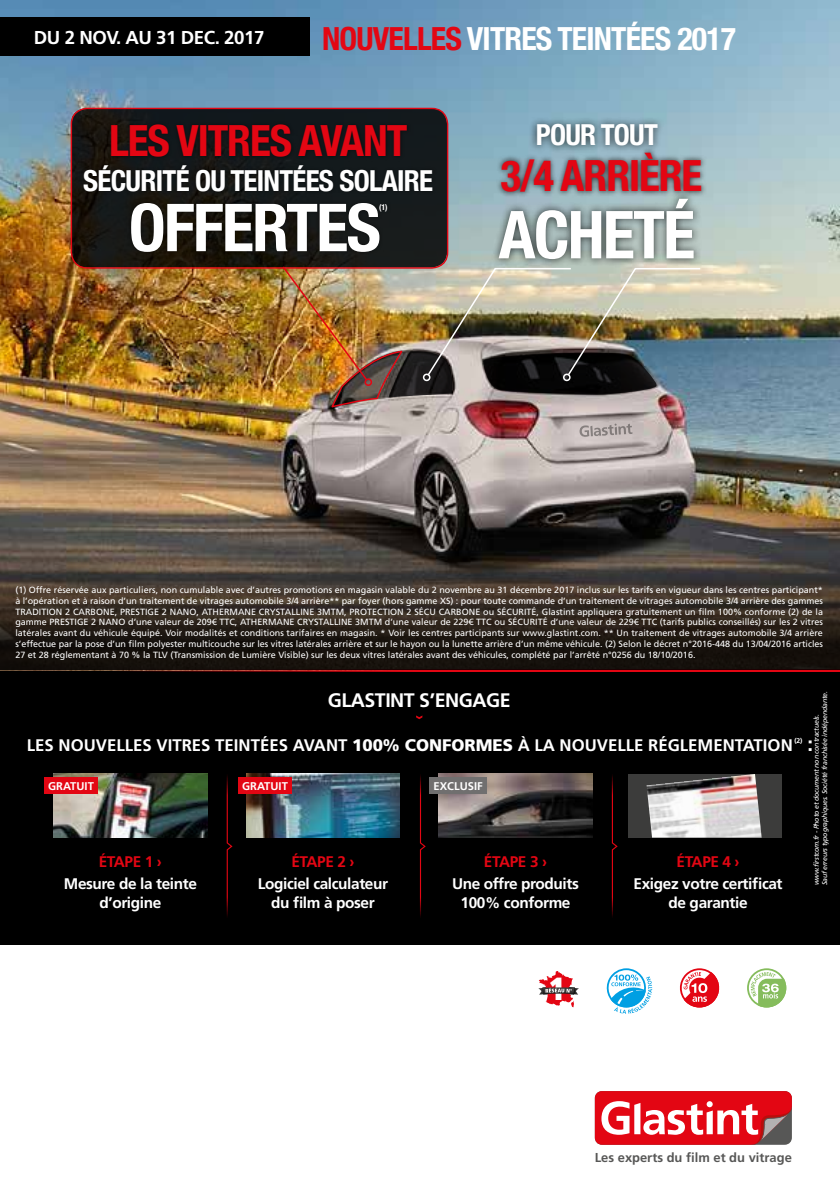
<style>
.page{position:relative;width:840px;height:1191px;background:#fff}
.page>*{position:absolute;margin:0;border:0;box-sizing:border-box;transform-origin:0 0}
.t1{font:700 condensed 66.2px "Helvetica Neue";letter-spacing:-.025em;color:#fff}
.t2{font:700 condensed 43px "Helvetica Neue";letter-spacing:-.025em;color:#e30613}
.t3{font:900 condensed 32px "Frutiger LT";color:#fff}
.t4{font:700 condensed 31.8px "Helvetica Neue";letter-spacing:-.025em;color:#fff}
.t5{font:700 condensed 28.8px "Helvetica Neue";letter-spacing:-.025em;color:#fff}
.t6{font:700 20.4px "Frutiger LT";color:#fff}
.t7{font:700 19.6px "Frutiger LT";letter-spacing:-.025em;color:#fff}
.t8{font:700 18.6px "Frutiger LT";letter-spacing:-.025em;color:#fff}
.t9{font:700 16.8px "Frutiger LT";color:#fff}
.t10{font:700 15.4px/18.4px "Frutiger LT";letter-spacing:-.025em;color:#fff;text-align:center}
.t11{font:700 15.4px "Frutiger LT";letter-spacing:-.025em;color:#e30613}
.t12{font:700 13px "Frutiger LT";color:#575756}
.t13{font:700 11.2px "Frutiger LT";color:#fff}
.t14{font:9px/10.8px "Frutiger LT";color:#fff;text-align:justify}
.t15{font:700 condensed 8.2px "Helvetica Neue";color:#fff}
.t16{font:italic 7px/8.4px "Frutiger LT";letter-spacing:-.025em;color:#fff}
.t17{font:700 6.8px "Frutiger LT";color:#fff}
.s1{color:#e30613}
.s2{font-weight:900}
</style>
<div class="page">
<img style="left:0;top:0;width:839px;height:552px">
<svg style="left:71px;top:108px;width:376px;height:159px;background:#161715"></svg>
<div style="left:80px;top:121px;width:356px;height:134px;background:#000;opacity:.45"></div>
<div style="left:71px;top:108px;width:377px;height:161px;border:1px solid #e30613;border-radius:16px"></div>
<img style="left:281px;top:265px;width:420px;height:148px">
<div style="left:422px;top:373px;width:8px;height:8px;border:2px solid #fff;border-radius:50%"></div>
<div style="left:490px;top:190px;width:211px;height:77px;background:#000;opacity:.75"></div>
<div style="left:495px;top:147px;width:212px;height:51px;background:#000;opacity:.75"></div>
<div style="left:528px;top:117px;width:137px;height:36px;background:#000;opacity:.75"></div>
<svg style="left:579px;top:423px;width:54px;height:14px"></svg>
<div style="left:0;top:18px;width:309px;height:38px;background:#000"></div>
<svg style="left:680px;top:968px;width:40px;height:40px"></svg>
<svg style="left:606px;top:968px;width:45px;height:45px"></svg>
<svg style="left:538px;top:971px;width:40px;height:36px"></svg>
<svg style="left:747px;top:968px;width:38px;height:39px"></svg>
<svg style="left:594px;top:1091px;width:197px;height:53px"></svg>
<div style="left:0;top:671px;width:839px;height:274px;background:#000"></div>
<img style="left:54px;top:774px;width:153px;height:63px">
<img style="left:246px;top:774px;width:153px;height:63px">
<img style="left:438px;top:774px;width:154px;height:63px">
<div style="left:627px;top:774px;width:154px;height:63px;background:#3c3c3b"></div>
<img style="left:646px;top:774px;width:115px;height:63px">
<svg style="left:226px;top:775px;width:7px;height:142px"></svg>
<svg style="left:419px;top:774px;width:7px;height:144px"></svg>
<svg style="left:611px;top:775px;width:7px;height:142px"></svg>
<div style="left:429px;top:777px;width:57px;height:16px;background:#706f6f"></div>
<div style="left:44px;top:777px;width:54px;height:16px;background:#e30613"></div>
<div style="left:238px;top:777px;width:54px;height:16px;background:#e30613"></div>
<svg style="left:416px;top:715px;width:6px;height:4px"></svg>
<hr style="left:0;top:669px;width:839px;height:2px;background:#e30613">
<svg style="left:0;top:552px;width:839px;height:118px;background:#322a23"></svg>
<h3 class="t8" style="left:34px;top:27px;width:232px">DU 2 NOV. AU 31 DEC. 2017</h3>
<h3 class="t4" style="left:322px;top:12px;width:415px"><span class="s1">NOUVELLES</span> VITRES TEINTÉES 2017</h3>
<h2 class="t2" style="left:109px;top:105px;width:300px">LES VITRES AVANT</h2>
<h3 class="t5" style="left:83px;top:157px;width:351px">SÉCURITÉ OU TEINTÉES SOLAIRE</h3>
<h1 class="t1" style="left:129px;top:173px;width:253px">OFFERTES</h1>
<p class="t15" style="left:379px;top:200px;width:10px">(1)</p>
<h3 class="t5" style="left:535px;top:111px;width:124px">POUR TOUT</h3>
<h2 class="t2" style="left:500px;top:140px;width:203px">3/4 ARRIÈRE</h2>
<h1 class="t1" style="left:498px;top:180px;width:198px">ACHETÉ</h1>
<p class="t14" style="left:15px;top:584px;width:808px">(1) Offre réservée aux particuliers, non cumulable avec d’autres promotions en magasin valable du 2 novembre au 31 décembre 2017 inclus sur les tarifs en vigueur dans les centres participant* à l’opération et à raison d’un traitement de vitrages automobile 3/4 arrière** par foyer (hors gamme XS) : pour toute commande d’un traitement de vitrages automobile 3/4 arrière des gammes TRADITION 2 CARBONE, PRESTIGE 2 NANO, ATHERMANE CRYSTALLINE 3MTM, PROTECTION 2 SÉCU CARBONE ou SÉCURITÉ, Glastint appliquera gratuitement un film 100% conforme (2) de la gamme PRESTIGE 2 NANO d’une valeur de 209€ TTC, ATHERMANE CRYSTALLINE 3MTM d’une valeur de 229€ TTC ou SÉCURITÉ d’une valeur de 229€ TTC (tarifs publics conseillés) sur les 2 vitres latérales avant du véhicule équipé. Voir modalités et conditions tarifaires en magasin. * Voir les centres participants sur www.glastint.com. ** Un traitement de vitrages automobile 3/4 arrière s’effectue par la pose d’un film polyester multicouche sur les vitres latérales arrière et sur le hayon ou la lunette arrière d’un même véhicule. (2) Selon le décret n°2016-448 du 13/04/2016 articles 27 et 28 réglementant à 70 % la TLV (Transmission de Lumière Visible) sur les deux vitres latérales avant des véhicules, complété par l’arrêté n°0256 du 18/10/2016.</p>
<p class="t16" style="left:811px;top:885px;width:196px;rotate:-90deg">www.firstcom.fr - Photo et document non contractuels.<br>Sauf erreurs typographiques. Société franchisée indépendante.</p>
<h3 class="t7" style="left:328px;top:688px;width:184px">GLASTINT S’ENGAGE</h3>
<h3 class="t9" style="left:27px;top:735px;width:767px">LES NOUVELLES VITRES TEINTÉES AVANT <span class="s2">100% CONFORMES</span> À LA NOUVELLE RÉGLEMENTATION</h3>
<p class="t17" style="left:794px;top:736px;width:9px">(2)</p>
<h3 class="t6" style="left:806px;top:732px;width:7px">:</h3>
<p class="t13" style="left:48px;top:779px;width:47px">GRATUIT</p>
<p class="t13" style="left:242px;top:779px;width:47px">GRATUIT</p>
<p class="t13" style="left:433px;top:779px;width:51px">EXCLUSIF</p>
<h3 class="t11" style="left:483px;top:852px;width:65px">ÉTAPE 3 ›</h3>
<h3 class="t10" style="left:452px;top:874px;width:128px">Une offre produits<br>100% conforme</h3>
<h3 class="t11" style="left:676px;top:852px;width:65px">ÉTAPE 4 ›</h3>
<h3 class="t10" style="left:633px;top:874px;width:150px">Exigez votre certificat de garantie</h3>
<h3 class="t11" style="left:99px;top:852px;width:65px">ÉTAPE 1 ›</h3>
<h3 class="t10" style="left:64px;top:874px;width:134px">Mesure de la teinte d’origine</h3>
<h3 class="t11" style="left:291px;top:852px;width:65px">ÉTAPE 2 ›</h3>
<h3 class="t10" style="left:258px;top:874px;width:132px">Logiciel calculateur du film à poser</h3>
<h3 class="t3" style="left:549px;top:968px;width:18px">1</h3>
<h3 class="t12" style="left:594px;top:1150px;width:198px">Les experts du film et du vitrage</h3>
</div>
